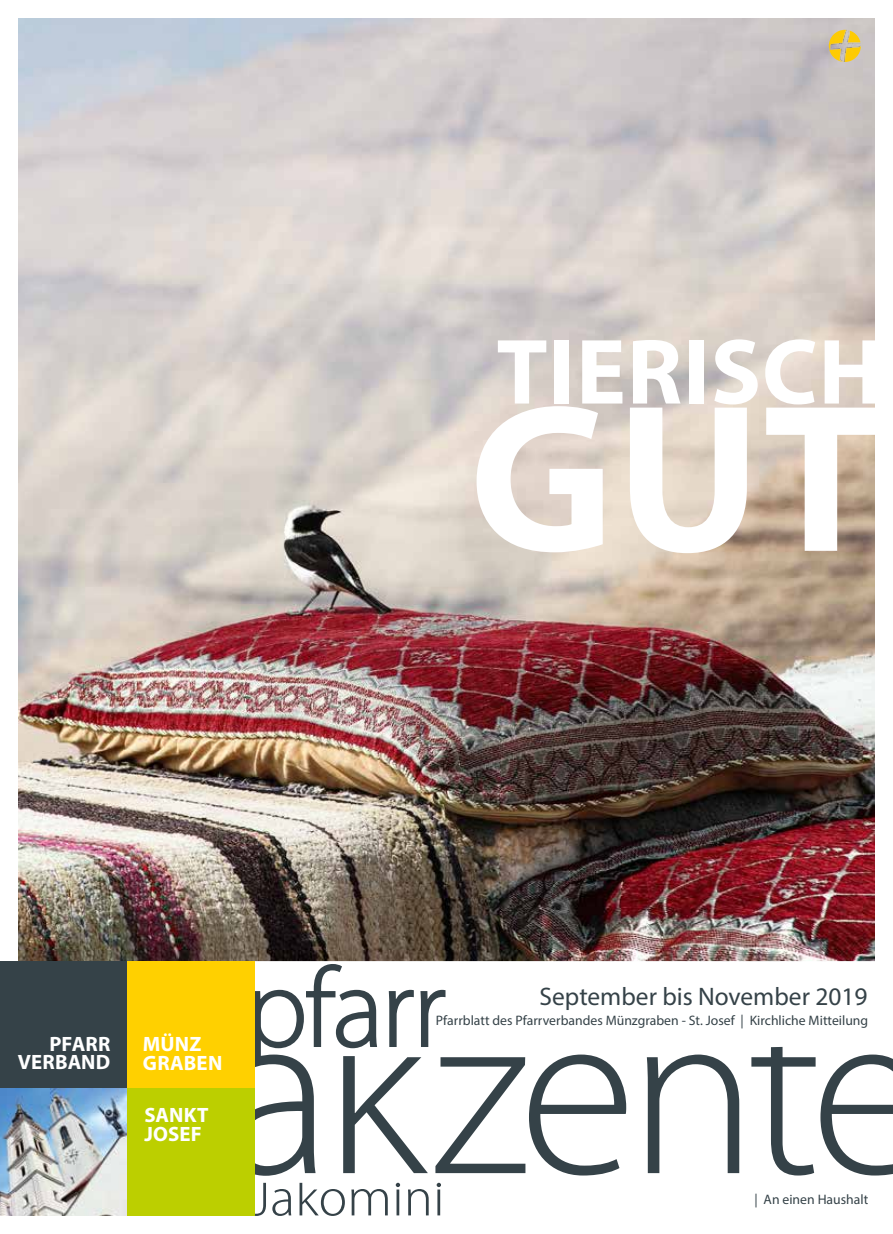
<style>
.page{position:relative;width:893px;height:1234px;background:#fff}
.page>*{position:absolute;margin:0;border:0;box-sizing:border-box;transform-origin:0 0}
.t1{font:700 212.25px "Myriad Pro";color:#fff}
.t2{font:700 93.6px "Myriad Pro";letter-spacing:.01em;color:#fff}
.t3{font:25.35px "Myriad Pro";color:#354248}
.t4{font:700 20.85px/18.6px "Myriad Pro";letter-spacing:.01em;color:#fff}
.t5{font:13.8px "Myriad Pro";color:#354248}
</style>
<div class="page">
<img style="left:18px;top:18px;width:857px;height:943px">
<img style="left:829px;top:30px;width:32px;height:32px;border-radius:16px">
<svg style="left:254px;top:1046px;width:639px;height:129px"></svg>
<svg style="left:254px;top:1182px;width:187px;height:33px"></svg>
<svg style="left:254px;top:962px;width:192px;height:102px"></svg>
<div style="left:0;top:961px;width:127px;height:127px;background:#354248"></div>
<div style="left:127px;top:961px;width:127px;height:127px;background:#ffd000"></div>
<img style="left:0;top:1088px;width:127px;height:127px">
<div style="left:127px;top:1088px;width:127px;height:127px;background:#bccf00"></div>
<h3 class="t4" style="left:18px;top:1033px;width:94px;text-align:right">PFARR<br>VERBAND</h3>
<h3 class="t4" style="left:143px;top:1033px;width:81px">MÜNZ<br>GRABEN</h3>
<h3 class="t4" style="left:144px;top:1104px;width:66px">SANKT<br>JOSEF</h3>
<h2 class="t2" style="left:496px;top:311px;width:388px">TIERISCH</h2>
<h1 class="t1" style="left:469px;top:341px;width:412px">GUT</h1>
<h3 class="t3" style="left:539px;top:980px;width:329px">September bis November 2019</h3>
<p class="t5" style="left:436px;top:1011px;width:434px">Pfarrblatt des Pfarrverbandes Münzgraben - St. Josef | Kirchliche Mitteilung</p>
<p class="t5" style="left:754px;top:1190px;width:115px">| An einen Haushalt</p>
</div>
